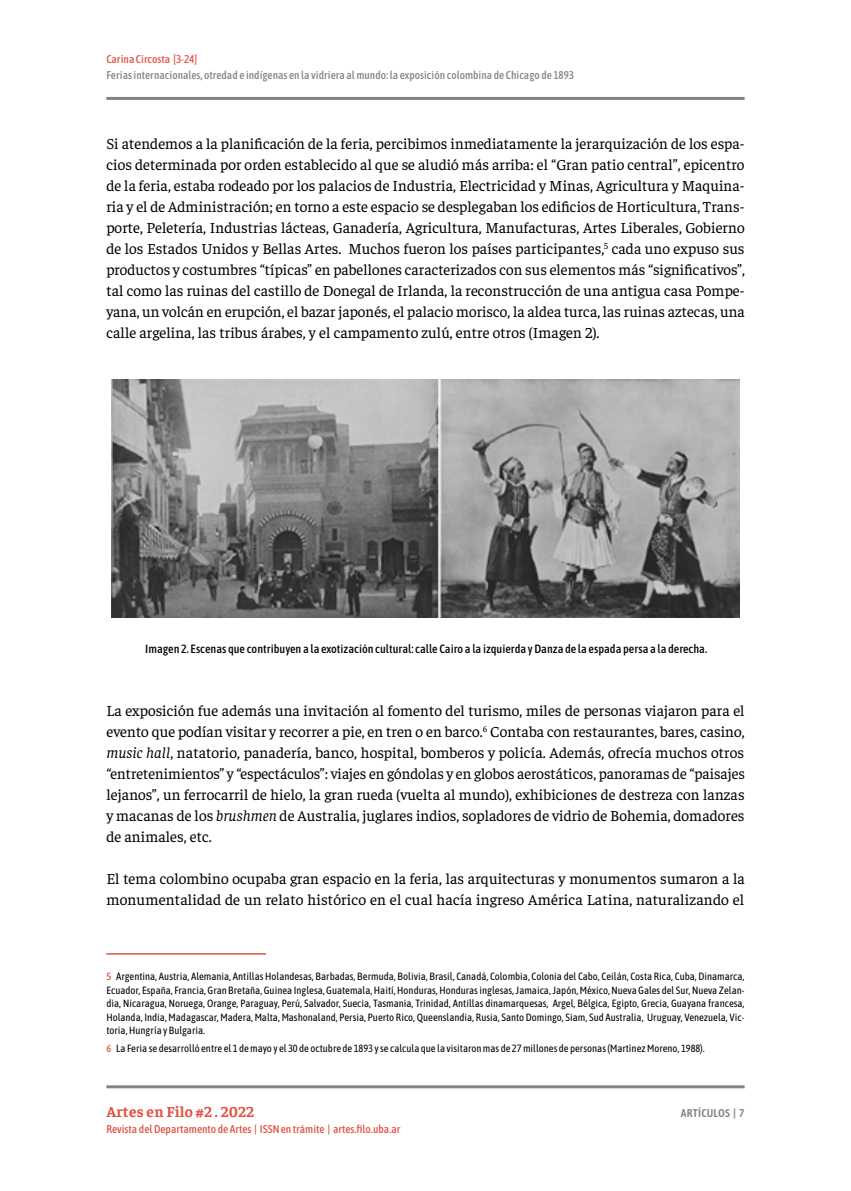
<style>
.page{position:relative;width:851px;height:1191px;background:#fff}
.page>*{position:absolute;margin:0;border:0;box-sizing:border-box;transform-origin:0 0}
.t1{font:15.3px/21px "Faustina";letter-spacing:.005em;color:#000;text-align:justify}
.t2{font:700 15.3px "Faustina";letter-spacing:.01em;color:#e35042}
.t3{font:500 12px "Asap Condensed";color:#000}
.t4{font:500 11.25px "Asap Condensed";color:#818385}
.t5{font:500 11.25px "Asap Condensed";color:#e35042}
.t6{font:600 11.25px "Asap Condensed";letter-spacing:.02em;color:#818385}
.t7{font:10.5px/13.5px "Asap Condensed";color:#000;text-align:justify}
.s1{font-style:italic}
.s2{font-weight:500;color:#e35042}
</style>
<div class="page">
<hr style="left:106px;top:97px;width:638px;height:3px;background:#818385">
<hr style="left:106px;top:1085px;width:638px;height:3px;background:#818385">
<hr style="left:106px;top:953px;width:160px;height:1px;background:#e35042">
<img style="left:112px;top:380px;width:627px;height:237px">
<p class="t5" style="left:106px;top:51px;width:92px">Carina Circosta [3-24]</p>
<p class="t4" style="left:106px;top:67px;width:469px">Ferias internacionales, otredad e indígenas en la vidriera al mundo: la exposición colombina de Chicago de 1893</p>
<p class="t1" style="left:106px;top:132px;width:640px">Si atendemos a la planificación de la feria, percibimos inmediatamente la jerarquización de los espa&shy;cios determinada por orden establecido al que se aludió más arriba: el “Gran patio central”, epicentro de la feria, estaba rodeado por los palacios de Industria, Electricidad y Minas, Agricultura y Maquina&shy;ria y el de Administración; en torno a este espacio se desplegaban los edificios de Horticultura, Trans&shy;porte, Peletería, Industrias lácteas, Ganadería, Agricultura, Manufacturas, Artes Liberales, Gobierno de los Estados Unidos y Bellas Artes. Muchos fueron los países participantes,<sup>5</sup> cada uno expuso sus productos y costumbres “típicas” en pabellones caracterizados con sus elementos más “significativos”, tal como las ruinas del castillo de Donegal de Irlanda, la reconstrucción de una antigua casa Pompe&shy;yana, un volcán en erupción, el bazar japonés, el palacio morisco, la aldea turca, las ruinas aztecas, una calle argelina, las tribus árabes, y el campamento zulú, entre otros (Imagen 2).</p>
<p class="t3" style="left:145px;top:640px;width:563px">Imagen 2. Escenas que contribuyen a la exotización cultural: calle Cairo a la izquierda y Danza de la espada persa a la derecha.</p>
<p class="t1" style="left:106px;top:699px;width:640px">La exposición fue además una invitación al fomento del turismo, miles de personas viajaron para el evento que podían visitar y recorrer a pie, en tren o en barco.<sup>6</sup> Contaba con restaurantes, bares, casino, <span class="s1">music hall</span>, natatorio, panadería, banco, hospital, bomberos y policía. Además, ofrecía muchos otros “entretenimientos” y “espectáculos”: viajes en góndolas y en globos aerostáticos, panoramas de “paisajes lejanos”, un ferrocarril de hielo, la gran rueda (vuelta al mundo), exhibiciones de destreza con lanzas y macanas de los <span class="s1">brushmen</span> de Australia, juglares indios, sopladores de vidrio de Bohemia, domadores de animales, etc.</p>
<p class="t1" style="left:106px;top:867px;width:640px">El tema colombino ocupaba gran espacio en la feria, las arquitecturas y monumentos sumaron a la monumentalidad de un relato histórico en el cual hacía ingreso América Latina, naturalizando el</p>
<p class="t7" style="left:106px;top:969px;width:639px"><span class="s2">5</span> Argentina, Austria, Alemania, Antillas Holandesas, Barbadas, Bermuda, Bolivia, Brasil, Canadá, Colombia, Colonia del Cabo, Ceilán, Costa Rica, Cuba, Dinamarca, Ecuador, España, Francia, Gran Bretaña, Guinea Inglesa, Guatemala, Haití, Honduras, Honduras inglesas, Jamaica, Japón, México, Nueva Gales del Sur, Nueva Zelan&shy;dia, Nicaragua, Noruega, Orange, Paraguay, Perú, Salvador, Suecia, Tasmania, Trinidad, Antillas dinamarquesas, Argel, Bélgica, Egipto, Grecia, Guayana francesa, Holanda, India, Madagascar, Madera, Malta, Mashonaland, Persia, Puerto Rico, Queenslandia, Rusia, Santo Domingo, Siam, Sud Australia, Uruguay, Venezuela, Vic&shy;toria, Hungría y Bulgaria.</p>
<p class="t7" style="left:106px;top:1041px;width:600px"><span class="s2">6</span> La Feria se desarrolló entre el 1 de mayo y el 30 de octubre de 1893 y se calcula que la visitaron mas de 27 millones de personas (Martínez Moreno, 1988).</p>
<p class="t2" style="left:106px;top:1100px;width:149px">Artes en Filo #2 . 2022</p>
<p class="t6" style="left:680px;top:1105px;width:65px">ARTÍCULOS | 7</p>
<p class="t5" style="left:106px;top:1121px;width:296px">Revista del Departamento de Artes | ISSN en trámite | artes.filo.uba.ar</p>
</div>
